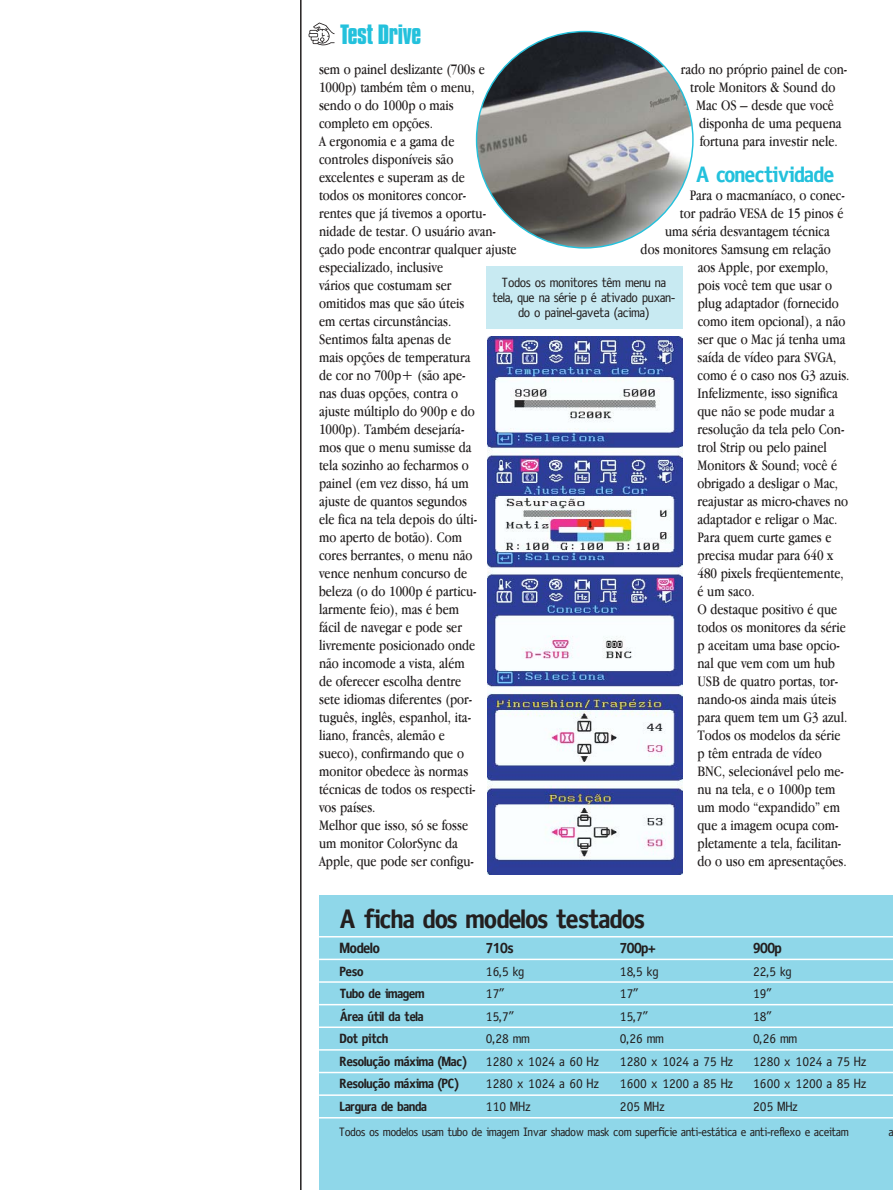
<style>
.page{position:relative;width:893px;height:1190px;background:#fff}
.page>*{position:absolute;margin:0;border:0;box-sizing:border-box;transform-origin:0 0}
.t1{font:700 27px "Oficina";color:#231f1f}
.t2{font:700 24px "Compacta BT";letter-spacing:-.015em;color:#23c1dc}
.t3{font:700 22.5px "Oficina";color:#23c1dc}
.t4{font:15px/18px "Macmania Garamond Normal";color:#231f1f}
.t5{font:700 15px "Oficina";color:#231f1f}
.t6{font:13.5px/22.5px "Oficina";color:#231f1f}
.t7{font:700 13.5px/22.5px "Oficina";color:#231f1f}
.t8{font:12.3px "Oficina";color:#231f1f}
</style>
<div class="page">
<svg style="left:308px;top:23px;width:27px;height:22px"></svg>
<hr style="left:300px;top:0;width:1px;height:1190px;background:#231f1f">
<div style="left:319px;top:895px;width:573px;height:295px;background:#8fd7e9"></div>
<img style="left:476px;top:32px;width:217px;height:216px;border-radius:50%">
<div style="left:486px;top:266px;width:196px;height:63px;background:#c8eaf2"></div>
<img style="left:487px;top:336px;width:195px;height:538px">
<hr style="left:319px;top:958px;width:573px;height:2px;background:#fff">
<hr style="left:319px;top:936px;width:573px;height:1px;background:#fff">
<hr style="left:319px;top:981px;width:573px;height:1px;background:#fff">
<hr style="left:319px;top:1003px;width:573px;height:2px;background:#fff">
<hr style="left:319px;top:1026px;width:573px;height:2px;background:#fff">
<hr style="left:319px;top:1049px;width:573px;height:1px;background:#fff">
<hr style="left:319px;top:1071px;width:573px;height:2px;background:#fff">
<hr style="left:319px;top:1094px;width:573px;height:1px;background:#fff">
<hr style="left:319px;top:1117px;width:573px;height:1px;background:#fff">
<h2 class="t2" style="left:340px;top:24px;width:82px">Test Drive</h2>
<p class="t4" style="left:319px;top:61px;width:199px">sem o painel deslizante (700s e<br>1000p) também têm o menu,<br>sendo o do 1000p o mais<br>completo em opções.<br>A ergonomia e a gama de<br>controles disponíveis são<br>excelentes e superam as de<br>todos os monitores concor-<br>rentes que já tivemos a oportu&shy;nidade de testar. O usuário avan&shy;çado pode encontrar qualquer ajuste especializado, inclusive<br>vários que costumam ser<br>omitidos mas que são úteis<br>em certas circunstâncias.<br>Sentimos falta apenas de<br>mais opções de temperatura<br>de cor no 700p+ (são ape-<br>nas duas opções, contra o<br>ajuste múltiplo do 900p e do<br>1000p). Também desejaría-<br>mos que o menu sumisse da<br>tela sozinho ao fecharmos o<br>painel (em vez disso, há um<br>ajuste de quantos segundos<br>ele fica na tela depois do últi-<br>mo aperto de botão). Com<br>cores berrantes, o menu não<br>vence nenhum concurso de<br>beleza (o do 1000p é particu&shy;larmente feio), mas é bem<br>fácil de navegar e pode ser livremente posicionado onde<br>não incomode a vista, além<br>de oferecer escolha dentre<br>sete idiomas diferentes (por-<br>tuguês, inglês, espanhol, ita-<br>liano, francês, alemão e<br>sueco), confirmando que o<br>monitor obedece às normas<br>técnicas de todos os respecti-<br>vos países.<br>Melhor que isso, só se fosse<br>um monitor ColorSync da<br>Apple, que pode ser configu-</p>
<p class="t4" style="left:680px;top:61px;width:168px">rado no próprio painel de con-</p>
<p class="t4" style="left:690px;top:79px;width:146px">trole Monitors &amp; Sound do</p>
<p class="t4" style="left:696px;top:97px;width:139px">Mac OS – desde que você</p>
<p class="t4" style="left:699px;top:115px;width:144px">disponha de uma pequena</p>
<p class="t4" style="left:699px;top:133px;width:140px">fortuna para investir nele.</p>
<h3 class="t3" style="left:696px;top:166px;width:139px">A conectividade</h3>
<p class="t4" style="left:689px;top:187px;width:157px">Para o macmaníaco, o conec-</p>
<p class="t4" style="left:679px;top:205px;width:165px">tor padrão VESA de 15 pinos é</p>
<p class="t4" style="left:665px;top:223px;width:166px">uma séria desvantagem técnica</p>
<p class="t4" style="left:640px;top:241px;width:191px">dos monitores Samsung em relação</p>
<p class="t4" style="left:697px;top:259px;width:132px">aos Apple, por exemplo,</p>
<p class="t4" style="left:697px;top:277px;width:136px">pois você tem que usar o</p>
<p class="t4" style="left:697px;top:295px;width:142px">plug adaptador (fornecido</p>
<p class="t4" style="left:697px;top:313px;width:149px">como item opcional), a não</p>
<p class="t4" style="left:697px;top:331px;width:149px">ser que o Mac já tenha uma</p>
<p class="t4" style="left:697px;top:349px;width:140px">saída de vídeo para SVGA,</p>
<p class="t4" style="left:697px;top:367px;width:153px">como é o caso nos G3 azuis.</p>
<p class="t4" style="left:697px;top:385px;width:142px">Infelizmente, isso significa</p>
<p class="t4" style="left:697px;top:403px;width:138px">que não se pode mudar a</p>
<p class="t4" style="left:697px;top:421px;width:148px">resolução da tela pelo Con-</p>
<p class="t4" style="left:697px;top:439px;width:131px">trol Strip ou pelo painel</p>
<p class="t4" style="left:697px;top:457px;width:141px">Monitors &amp; Sound; você é</p>
<p class="t4" style="left:697px;top:475px;width:142px">obrigado a desligar o Mac,</p>
<p class="t4" style="left:697px;top:493px;width:152px">reajustar as micro-chaves no</p>
<p class="t4" style="left:697px;top:511px;width:142px">adaptador e religar o Mac.</p>
<p class="t4" style="left:697px;top:529px;width:136px">Para quem curte games e</p>
<p class="t4" style="left:697px;top:547px;width:137px">precisa mudar para 640 x</p>
<p class="t4" style="left:697px;top:565px;width:148px">480 pixels freqüentemente,</p>
<p class="t4" style="left:697px;top:583px;width:59px">é um saco.</p>
<p class="t4" style="left:697px;top:601px;width:141px">O destaque positivo é que</p>
<p class="t4" style="left:697px;top:619px;width:150px">todos os monitores da série</p>
<p class="t4" style="left:697px;top:637px;width:144px">p aceitam uma base opcio-</p>
<p class="t4" style="left:697px;top:655px;width:139px">nal que vem com um hub</p>
<p class="t4" style="left:697px;top:673px;width:142px">USB de quatro portas, tor-</p>
<p class="t4" style="left:697px;top:691px;width:140px">nando-os ainda mais úteis</p>
<p class="t4" style="left:697px;top:709px;width:151px">para quem tem um G3 azul.</p>
<p class="t4" style="left:697px;top:727px;width:145px">Todos os modelos da série</p>
<p class="t4" style="left:697px;top:745px;width:126px">p têm entrada de vídeo</p>
<p class="t4" style="left:697px;top:763px;width:148px">BNC, selecionável pelo me-</p>
<p class="t4" style="left:697px;top:781px;width:140px">nu na tela, e o 1000p tem</p>
<p class="t4" style="left:697px;top:799px;width:144px">um modo “expandido” em</p>
<p class="t4" style="left:697px;top:817px;width:142px">que a imagem ocupa com-</p>
<p class="t4" style="left:697px;top:835px;width:145px">pletamente a tela, facilitan-</p>
<p class="t4" style="left:697px;top:853px;width:151px">do o uso em apresentações.</p>
<p class="t6" style="left:493px;top:276px;width:184px;line-height:15px;text-align:center">Todos os monitores têm menu na tela, que na série p é ativado puxan&shy;do o painel-gaveta (acima)</p>
<h1 class="t1" style="left:340px;top:909px;width:306px">A ficha dos modelos testados</h1>
<p class="t5" style="left:753px;top:942px;width:30px">900p</p>
<p class="t6" style="left:753px;top:961px;width:115px">22,5 kg<br>19”<br>18”<br>0,26 mm<br>1280 x 1024 a 75 Hz<br>1600 x 1200 a 85 Hz<br>205 MHz</p>
<p class="t8" style="left:339px;top:1126px;width:511px">Todos os modelos usam tubo de imagem Invar shadow mask com superfície anti-estática e anti-reflexo e aceitam</p>
<p class="t8" style="left:889px;top:1126px;width:6px">a</p>
<p class="t5" style="left:340px;top:942px;width:41px">Modelo</p>
<p class="t7" style="left:340px;top:960px;width:128px">Peso<br>Tubo de imagem<br>Área útil da tela<br>Dot pitch<br>Resolução máxima (Mac)<br>Resolução máxima (PC)<br>Largura de banda</p>
<p class="t5" style="left:486px;top:942px;width:29px">710s</p>
<p class="t6" style="left:486px;top:961px;width:115px">16,5 kg<br>17”<br>15,7”<br>0,28 mm<br>1280 x 1024 a 60 Hz<br>1280 x 1024 a 60 Hz<br>110 MHz</p>
<p class="t5" style="left:620px;top:942px;width:37px">700p+</p>
<p class="t6" style="left:620px;top:961px;width:115px">18,5 kg<br>17”<br>15,7”<br>0,26 mm<br>1280 x 1024 a 75 Hz<br>1600 x 1200 a 85 Hz<br>205 MHz</p>
</div>
